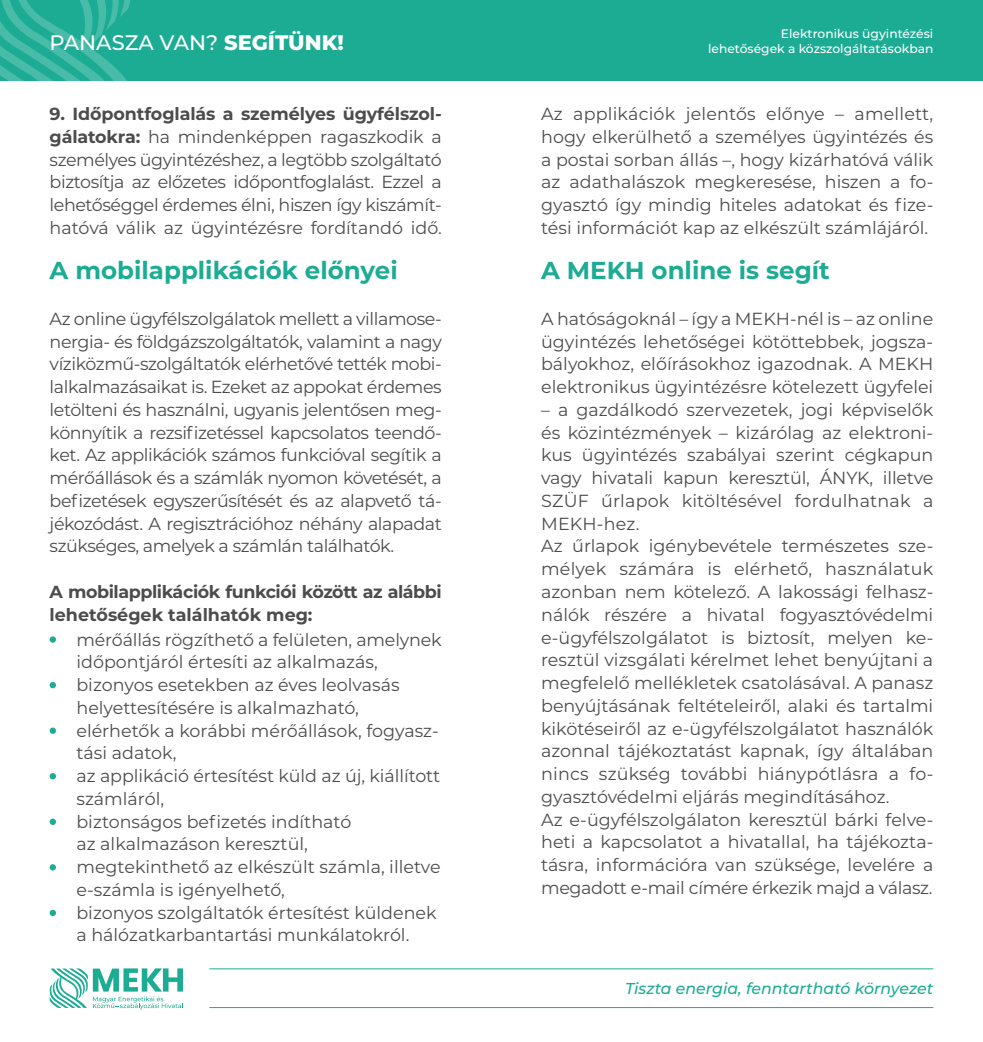
<style>
.page{position:relative;width:983px;height:1042px;background:#fff}
.page>*{position:absolute;margin:0;border:0;box-sizing:border-box;transform-origin:0 0}
.t1{font:700 24.5px "Montserrat";color:#1cac94}
.t2{font:500 21px "Montserrat";color:#fff}
.t3{font:17.5px/22.8px "Montserrat";color:#4d4c4c;text-align:justify}
.t4{font:700 17.5px/22.8px "Montserrat";letter-spacing:-.025em;color:#4d4c4c}
.t5{font:italic 500 15.75px "Montserrat";color:#1cac94}
.t6{font:500 12.25px/15.8px "Montserrat";color:#fff;text-align:right}
.s1{font-weight:800}
.s2{font-weight:700}
</style>
<div class="page">
<svg style="left:49px;top:968px;width:134px;height:41px"></svg>
<hr style="left:209px;top:968px;width:724px;height:1px;background:#1cac94">
<hr style="left:209px;top:1007px;width:724px;height:1px;background:#1cac94">
<div style="left:50px;top:636px;width:6px;height:7px;background:#1cac94;border-radius:50%"></div>
<svg style="left:50px;top:682px;width:6px;height:6px"></svg>
<div style="left:50px;top:727px;width:6px;height:7px;background:#1cac94;border-radius:50%"></div>
<svg style="left:50px;top:773px;width:6px;height:6px"></svg>
<div style="left:50px;top:818px;width:6px;height:7px;background:#1cac94;border-radius:50%"></div>
<svg style="left:50px;top:864px;width:6px;height:6px"></svg>
<svg style="left:50px;top:910px;width:6px;height:6px"></svg>
<div style="left:0;top:0;width:982px;height:81px;background:#1cac94"></div>
<svg style="left:0;top:0;width:131px;height:81px"></svg>
<p class="t2" style="left:50px;top:27px;width:295px">PANASZA VAN? <span class="s1">SEGÍTÜNK!</span></p>
<p class="t6" style="left:708px;top:25px;width:226px">Elektronikus ügyintézési lehetőségek a közszolgáltatásokban</p>
<p class="t3" style="left:50px;top:102px;width:393px"><span class="s2">9. Időpontfoglalás a személyes ügyfélszol&shy;gálatokra:</span> ha mindenképpen ragaszkodik a személyes ügyintézéshez, a legtöbb szolgáltató biztosítja az előzetes időpontfoglalást. Ezzel a lehetőséggel érdemes élni, hiszen így kiszámít&shy;hatóvá válik az ügyintézésre fordítandó idő.</p>
<h1 class="t1" style="left:50px;top:253px;width:349px">A mobilapplikációk előnyei</h1>
<p class="t3" style="left:50px;top:307px;width:393px">Az online ügyfélszolgálatok mellett a villamose&shy;nergia- és földgázszolgáltatók, valamint a nagy víziközmű-szolgáltatók elérhetővé tették mobi&shy;lalkalmazásaikat is. Ezeket az appokat érdemes letölteni és használni, ugyanis jelentősen meg&shy;könnyítik a rezsifizetéssel kapcsolatos teendő&shy;ket. Az applikációk számos funkcióval segítik a mérőállások és a számlák nyomon követését, a befizetések egyszerűsítését és az alapvető tá&shy;jékozódást. A regisztrációhoz néhány alapadat szükséges, amelyek a számlán találhatók.</p>
<p class="t4" style="left:50px;top:579px;width:393px">A mobilapplikációk funkciói között az alábbi lehetőségek találhatók meg:</p>
<p class="t3" style="left:76px;top:627px;width:367px;text-align:left">mérőállás rögzíthető a felületen, amelynek időpontjáról értesíti az alkalmazás, bizonyos esetekben az éves leolvasás helyettesítésére is alkalmazható, elérhetők a korábbi mérőállások, fogyasz&shy;tási adatok,<br>az applikáció értesítést küld az új, kiállított számláról,<br>biztonságos befizetés indítható<br>az alkalmazáson keresztül, megtekinthető az elkészült számla, illetve e-számla is igényelhető,<br>bizonyos szolgáltatók értesítést küldenek a hálózatkarbantartási munkálatokról.</p>
<p class="t3" style="left:541px;top:102px;width:393px">Az applikációk jelentős előnye – amellett, hogy elkerülhető a személyes ügyintézés és a postai sorban állás –, hogy kizárhatóvá válik az adathalászok megkeresése, hiszen a fo&shy;gyasztó így mindig hiteles adatokat és fize&shy;tési információt kap az elkészült számlájáról.</p>
<h1 class="t1" style="left:541px;top:253px;width:290px">A MEKH online is segít</h1>
<p class="t3" style="left:541px;top:307px;width:393px">A hatóságoknál – így a MEKH-nél is – az online ügyintézés lehetőségei kötöttebbek, jogsza&shy;bályokhoz, előírásokhoz igazodnak. A MEKH elektronikus ügyintézésre kötelezett ügyfelei</p>
<p class="t3" style="left:541px;top:398px;width:393px;text-align:left">– a gazdálkodó szervezetek, jogi képviselők és közintézmények – kizárólag az elektroni&shy;kus ügyintézés szabályai szerint cégkapun vagy hivatali kapun keresztül, ÁNYK, illetve SZÜF űrlapok kitöltésével fordulhatnak a MEKH-hez.<br>Az űrlapok igénybevétele természetes sze&shy;mélyek számára is elérhető, használatuk azonban nem kötelező. A lakossági felhasz&shy;nálók részére a hivatal fogyasztóvédelmi e-ügyfélszolgálatot is biztosít, melyen ke&shy;resztül vizsgálati kérelmet lehet benyújtani a megfelelő mellékletek csatolásával. A panasz benyújtásának feltételeiről, alaki és tartalmi kikötéseiről az e-ügyfélszolgálatot használók azonnal tájékoztatást kapnak, így általában nincs szükség további hiánypótlásra a fo&shy;gyasztóvédelmi eljárás megindításához.<br>Az e-ügyfélszolgálaton keresztül bárki felve&shy;heti a kapcsolatot a hivatallal, ha tájékozta&shy;tásra, információra van szüksége, levelére a megadott e-mail címére érkezik majd a válasz.</p>
<p class="t5" style="left:625px;top:977px;width:310px">Tiszta energia, fenntartható környezet</p>
</div>
